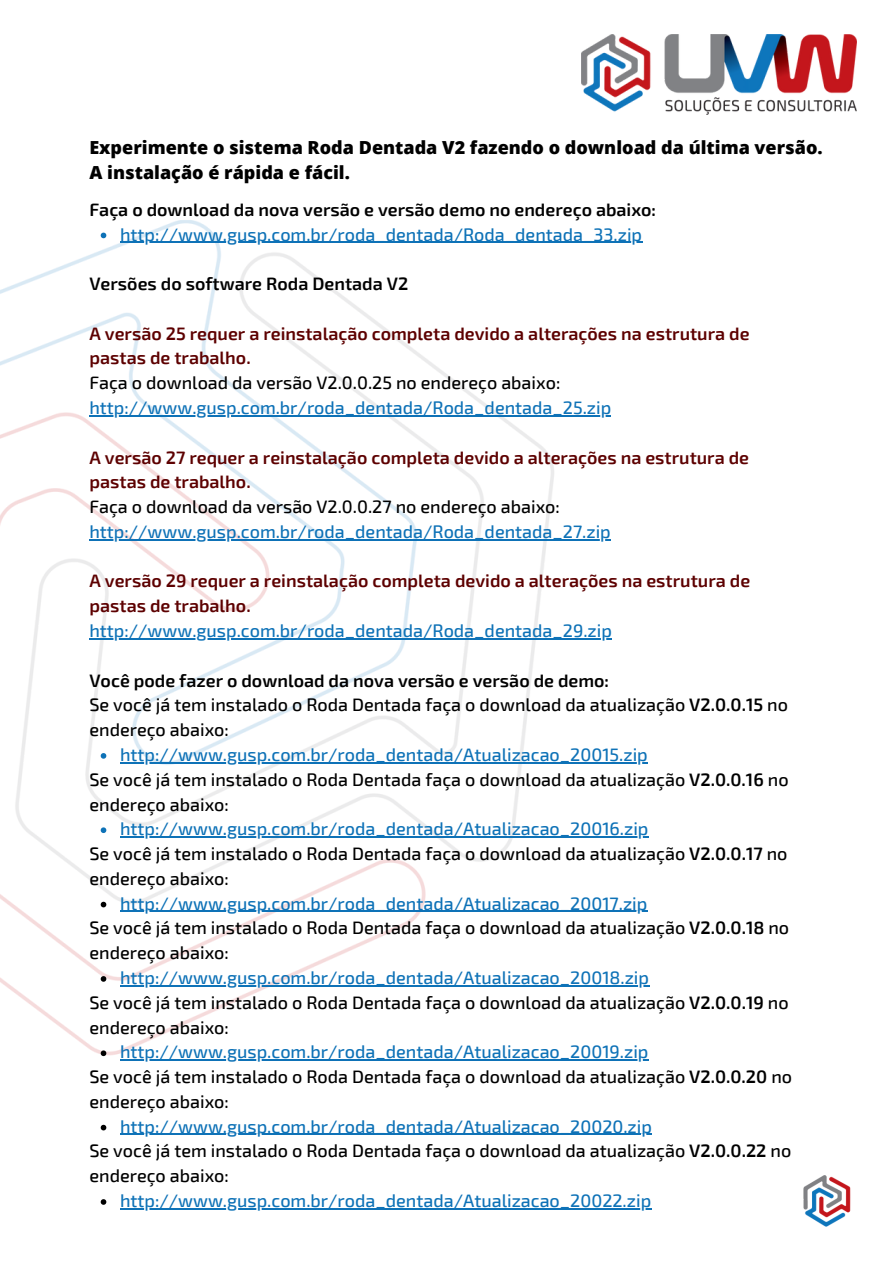
<style>
.page{position:relative;width:894px;height:1264px;background:#fff}
.page>*{position:absolute;margin:0;border:0;box-sizing:border-box;transform-origin:0 0}
.t1{font:500 18px/24.8px "Exo 2";color:#000}
.t2{font:500 18px "Exo 2";color:#0e72b7}
.t3{font:600 18px/24.8px "Exo 2";color:#5d0001}
.t4{font:600 18px "Exo 2";color:#000}
.t5{font:800 18px "Open Sans";color:#000}
.s1{font-weight:600}
</style>
<div class="page">
<img style="left:0;top:220px;width:640px;height:915px">
<svg style="left:101px;top:233px;width:5px;height:5px"></svg>
<hr style="left:120px;top:242px;width:522px;height:1px;background:#0e72b7">
<svg style="left:101px;top:753px;width:5px;height:5px"></svg>
<hr style="left:120px;top:762px;width:527px;height:1px;background:#0e72b7">
<svg style="left:101px;top:827px;width:5px;height:6px"></svg>
<hr style="left:120px;top:836px;width:528px;height:1px;background:#0e72b7">
<svg style="left:101px;top:901px;width:5px;height:6px"></svg>
<hr style="left:120px;top:910px;width:527px;height:1px;background:#0e72b7">
<svg style="left:101px;top:976px;width:5px;height:5px"></svg>
<hr style="left:120px;top:985px;width:529px;height:1px;background:#0e72b7">
<svg style="left:101px;top:1050px;width:5px;height:6px"></svg>
<hr style="left:120px;top:1059px;width:528px;height:1px;background:#0e72b7">
<svg style="left:101px;top:1124px;width:5px;height:6px"></svg>
<hr style="left:120px;top:1133px;width:531px;height:1px;background:#0e72b7">
<svg style="left:101px;top:1199px;width:5px;height:5px"></svg>
<hr style="left:120px;top:1208px;width:531px;height:1px;background:#0e72b7">
<hr style="left:89px;top:415px;width:522px;height:1px;background:#0e72b7">
<hr style="left:89px;top:539px;width:521px;height:1px;background:#0e72b7">
<hr style="left:89px;top:638px;width:522px;height:1px;background:#0e72b7">
<img style="left:581px;top:34px;width:275px;height:80px">
<img style="left:803px;top:1175px;width:48px;height:51px">
<p class="t5" style="left:89px;top:135px;width:734px">Experimente o sistema Roda Dentada V2 fazendo o download da última versão.</p>
<p class="t5" style="left:89px;top:160px;width:262px">A instalação é rápida e fácil.</p>
<p class="t4" style="left:89px;top:198px;width:568px">Faça o download da nova versão e versão demo no endereço abaixo:</p>
<p class="t2" style="left:120px;top:222px;width:523px">http://www.gusp.com.br/roda_dentada/Roda_dentada_33.zip</p>
<p class="t4" style="left:89px;top:272px;width:320px">Versões do software Roda Dentada V2</p>
<p class="t3" style="left:89px;top:320px;width:661px">A versão 25 requer a reinstalação completa devido a alterações na estrutura de pastas de trabalho.</p>
<p class="t1" style="left:89px;top:369px;width:472px">Faça o download da versão V2.0.0.25 no endereço abaixo:</p>
<p class="t2" style="left:89px;top:396px;width:523px">http://www.gusp.com.br/roda_dentada/Roda_dentada_25.zip</p>
<p class="t3" style="left:89px;top:444px;width:661px">A versão 27 requer a reinstalação completa devido a alterações na estrutura de pastas de trabalho.</p>
<p class="t1" style="left:89px;top:493px;width:472px">Faça o download da versão V2.0.0.27 no endereço abaixo:</p>
<p class="t2" style="left:89px;top:520px;width:522px">http://www.gusp.com.br/roda_dentada/Roda_dentada_27.zip</p>
<p class="t3" style="left:89px;top:568px;width:662px">A versão 29 requer a reinstalação completa devido a alterações na estrutura de pastas de trabalho.</p>
<p class="t2" style="left:89px;top:619px;width:524px">http://www.gusp.com.br/roda_dentada/Roda_dentada_29.zip</p>
<p class="t4" style="left:89px;top:668px;width:521px">Você pode fazer o download da nova versão e versão de demo:</p>
<p class="t1" style="left:89px;top:691px;width:700px">Se você já tem instalado o Roda Dentada faça o download da atualização <span class="s1">V2.0.0.15</span> no endereço abaixo:</p>
<p class="t1" style="left:89px;top:766px;width:700px">Se você já tem instalado o Roda Dentada faça o download da atualização <span class="s1">V2.0.0.16</span> no endereço abaixo:</p>
<p class="t1" style="left:89px;top:840px;width:699px">Se você já tem instalado o Roda Dentada faça o download da atualização <span class="s1">V2.0.0.17</span> no endereço abaixo:</p>
<p class="t1" style="left:89px;top:914px;width:701px">Se você já tem instalado o Roda Dentada faça o download da atualização <span class="s1">V2.0.0.18</span> no endereço abaixo:</p>
<p class="t1" style="left:89px;top:989px;width:700px">Se você já tem instalado o Roda Dentada faça o download da atualização <span class="s1">V2.0.0.19</span> no endereço abaixo:</p>
<p class="t1" style="left:89px;top:1063px;width:704px">Se você já tem instalado o Roda Dentada faça o download da atualização <span class="s1">V2.0.0.20</span> no endereço abaixo:</p>
<p class="t1" style="left:89px;top:1137px;width:703px">Se você já tem instalado o Roda Dentada faça o download da atualização <span class="s1">V2.0.0.22</span> no endereço abaixo:</p>
<p class="t2" style="left:120px;top:743px;width:529px">http://www.gusp.com.br/roda_dentada/Atualizacao_20015.zip</p>
<p class="t2" style="left:120px;top:817px;width:529px">http://www.gusp.com.br/roda_dentada/Atualizacao_20016.zip</p>
<p class="t2" style="left:120px;top:891px;width:528px">http://www.gusp.com.br/roda_dentada/Atualizacao_20017.zip</p>
<p class="t2" style="left:120px;top:965px;width:530px">http://www.gusp.com.br/roda_dentada/Atualizacao_20018.zip</p>
<p class="t2" style="left:120px;top:1040px;width:529px">http://www.gusp.com.br/roda_dentada/Atualizacao_20019.zip</p>
<p class="t2" style="left:120px;top:1114px;width:533px">http://www.gusp.com.br/roda_dentada/Atualizacao_20020.zip</p>
<p class="t2" style="left:120px;top:1188px;width:532px">http://www.gusp.com.br/roda_dentada/Atualizacao_20022.zip</p>
</div>
